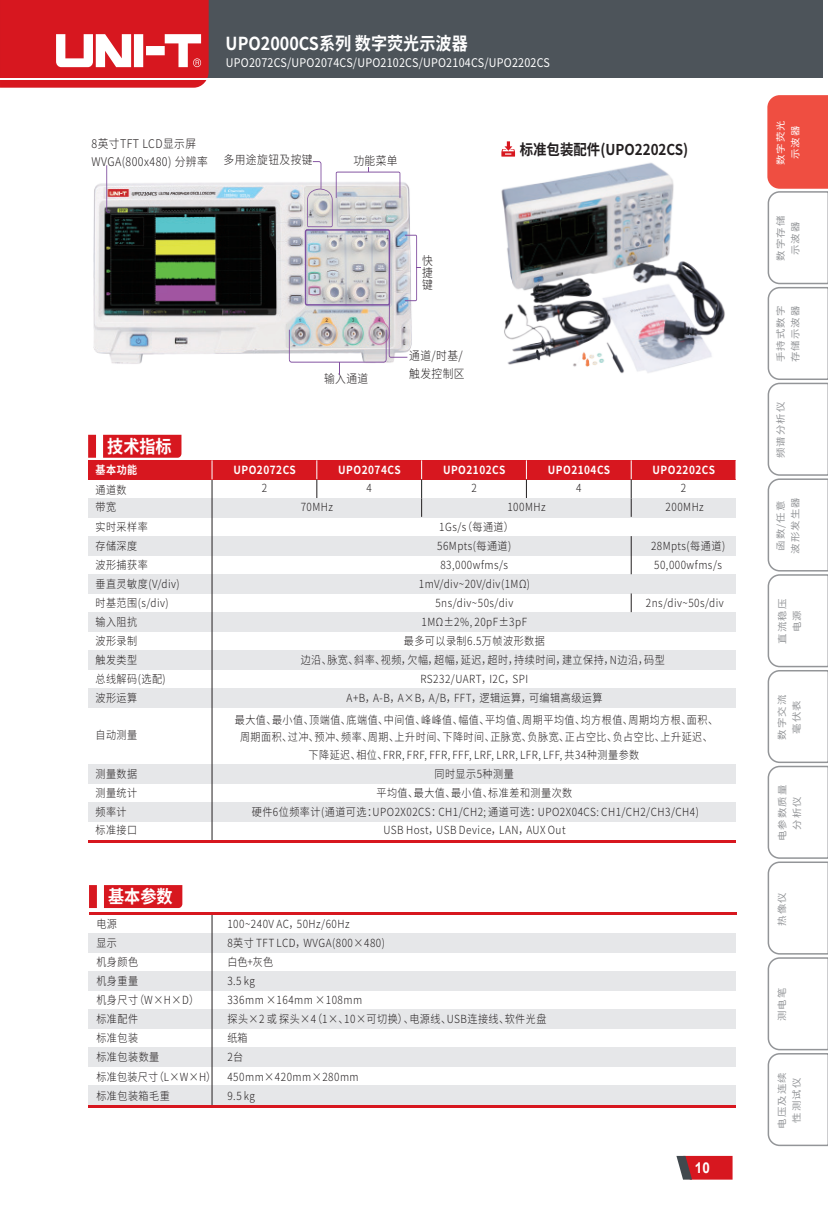
<style>
.page{position:relative;width:828px;height:1225px;background:#fff}
.page>*{position:absolute;margin:0;border:0;box-sizing:border-box;transform-origin:0 0}
.t1{font:700 18px "Source Han Sans CN";color:#fff;scale:.9 1}
.t2{font:700 15px "Source Han Sans CN";color:#231f20;scale:.9 1}
.t3{font:700 15px "Arial";color:#fff;scale:.9 1}
.t4{font:300 12px/18px "Source Han Sans CN";letter-spacing:.04em;color:#231f20;scale:.9 1}
.t5{font:12px "Source Han Sans CN";letter-spacing:.02em;color:#fff;scale:.9 1}
.t6{font:300 11.2px/19px "Source Han Sans CN";letter-spacing:.05em;color:#231f20;scale:.9 1}
.t7{font:700 11.2px/19.8px "Source Han Sans CN";letter-spacing:.05em;color:#fff;scale:.9 1}
.t8{font:9.4px/14.6px "Source Han Sans CN";letter-spacing:.1em;color:#939598;text-align:center;scale:1.11 1}
.t9{font:9.4px/14.6px "Source Han Sans CN";letter-spacing:.1em;color:#fff;text-align:center;scale:1.11 1}
.s1{font-weight:300;color:#231f20}
</style>
<div class="page">
<div style="left:88px;top:498px;width:648px;height:19px;background:#e6e7e9"></div>
<div style="left:88px;top:536px;width:648px;height:19px;background:#e6e7e9"></div>
<div style="left:88px;top:574px;width:648px;height:19px;background:#e6e7e9"></div>
<div style="left:88px;top:612px;width:648px;height:19px;background:#e6e7e9"></div>
<div style="left:88px;top:650px;width:648px;height:19px;background:#e6e7e9"></div>
<div style="left:88px;top:688px;width:648px;height:19px;background:#e6e7e9"></div>
<div style="left:88px;top:764px;width:648px;height:19px;background:#e6e7e9"></div>
<div style="left:88px;top:802px;width:648px;height:19px;background:#e6e7e9"></div>
<svg style="left:88px;top:435px;width:8px;height:23px"></svg>
<div style="left:103px;top:435px;width:78px;height:23px;background:#d7171f"></div>
<svg style="left:89px;top:885px;width:8px;height:23px"></svg>
<div style="left:104px;top:885px;width:78px;height:23px;background:#d7171f"></div>
<hr style="left:212px;top:479px;width:1px;height:363px;background:#231f20">
<div style="left:88px;top:460px;width:648px;height:19px;background:#d7171f"></div>
<div style="left:88px;top:933px;width:648px;height:19px;background:#e6e7e9"></div>
<div style="left:88px;top:971px;width:648px;height:19px;background:#e6e7e9"></div>
<div style="left:88px;top:1009px;width:648px;height:19px;background:#e6e7e9"></div>
<div style="left:88px;top:1047px;width:648px;height:19px;background:#e6e7e9"></div>
<div style="left:88px;top:1085px;width:648px;height:20px;background:#e6e7e9"></div>
<hr style="left:88px;top:840px;width:648px;height:3px;background:#d7171f">
<svg style="left:735px;top:460px;width:1px;height:19px"></svg>
<svg style="left:316px;top:460px;width:1px;height:38px"></svg>
<svg style="left:421px;top:460px;width:1px;height:57px"></svg>
<hr style="left:631px;top:536px;width:1px;height:38px;background:#231f20">
<svg style="left:631px;top:593px;width:1px;height:19px"></svg>
<svg style="left:526px;top:460px;width:1px;height:38px"></svg>
<svg style="left:631px;top:460px;width:1px;height:57px"></svg>
<svg style="left:212px;top:460px;width:1px;height:19px"></svg>
<hr style="left:212px;top:913px;width:1px;height:193px;background:#231f20">
<hr style="left:89px;top:912px;width:648px;height:3px;background:#d7171f">
<hr style="left:88px;top:1105px;width:648px;height:2px;background:#d7171f">
<div style="left:0;top:0;width:823px;height:78px;background:#4d545a"></div>
<svg style="left:0;top:0;width:209px;height:88px"></svg>
<img style="left:93px;top:172px;width:323px;height:203px">
<svg style="left:307px;top:161px;width:93px;height:66px"></svg>
<svg style="left:106px;top:165px;width:4px;height:48px"></svg>
<svg style="left:289px;top:235px;width:132px;height:139px"></svg>
<div style="left:305px;top:229px;width:85px;height:77px;border:2px solid #7c51a1;border-radius:2px"></div>
<img style="left:501px;top:152px;width:224px;height:221px">
<svg style="left:501px;top:141px;width:14px;height:16px"></svg>
<svg style="left:767px;top:95px;width:61px;height:1051px"></svg>
<svg style="left:676px;top:1156px;width:56px;height:23px"></svg>
<p class="t1" style="left:226px;top:33px;width:271px">UPO2000CS系列 数字荧光示波器</p>
<p class="t5" style="left:226px;top:56px;width:362px">UPO2072CS/UPO2074CS/UPO2102CS/UPO2104CS/UPO2202CS</p>
<p class="t4" style="left:91px;top:135px;width:131px">8英寸TFT LCD显示屏<br>WVGA(800x480) 分辨率</p>
<p class="t4" style="left:224px;top:151px;width:100px">多用途旋钮及按键</p>
<p class="t4" style="left:353px;top:152px;width:51px">功能菜单</p>
<p class="t2" style="left:520px;top:141px;width:189px">标准包装配件(UPO2202CS)</p>
<p class="t1" style="left:107px;top:436px;width:73px">技术指标</p>
<p class="t7" style="left:95px;top:460px;width:48px">基本功能<span class="s1">通道数</span></p>
<p class="t4" style="left:324px;top:370px;width:51px">输入通道</p>
<p class="t4" style="left:422px;top:254px;width:13px;line-height:12.4px;text-align:justify">快捷键</p>
<p class="t4" style="left:409px;top:347px;width:63px">通道/时基/触发控制区</p>
<p class="t7" style="left:233px;top:460px;width:71px">UPO2072CS</p>
<p class="t7" style="left:338px;top:460px;width:71px">UPO2074CS</p>
<p class="t7" style="left:443px;top:460px;width:71px">UPO2102CS</p>
<p class="t7" style="left:548px;top:460px;width:71px">UPO2104CS</p>
<p class="t7" style="left:652px;top:460px;width:71px">UPO2202CS</p>
<p class="t6" style="left:262px;top:479px;width:7px">2</p>
<p class="t6" style="left:366px;top:479px;width:7px">4</p>
<p class="t6" style="left:471px;top:479px;width:7px">2</p>
<p class="t6" style="left:576px;top:479px;width:7px">4</p>
<p class="t6" style="left:681px;top:479px;width:7px">2</p>
<p class="t6" style="left:95px;top:497px;width:24px">带宽</p>
<p class="t6" style="left:301px;top:497px;width:38px">70MHz</p>
<p class="t6" style="left:507px;top:497px;width:44px">100MHz</p>
<p class="t6" style="left:665px;top:497px;width:44px">200MHz</p>
<p class="t6" style="left:95px;top:517px;width:60px">实时采样率</p>
<p class="t6" style="left:439px;top:517px;width:84px">1Gs/s（每通道）</p>
<p class="t6" style="left:95px;top:536px;width:48px">存储深度</p>
<p class="t6" style="left:437px;top:536px;width:84px">56Mpts(每通道)</p>
<p class="t6" style="left:95px;top:555px;width:60px">波形捕获率</p>
<p class="t6" style="left:440px;top:555px;width:77px">83,000wfms/s</p>
<p class="t6" style="left:651px;top:536px;width:84px">28Mpts(每通道)<br>50,000wfms/s</p>
<p class="t6" style="left:95px;top:574px;width:95px">垂直灵敏度(V/div)</p>
<p class="t6" style="left:419px;top:574px;width:125px">1mV/div~20V/div(1MΩ)</p>
<p class="t6" style="left:95px;top:593px;width:83px">时基范围(s/div)</p>
<p class="t6" style="left:435px;top:593px;width:88px">5ns/div~50s/div</p>
<p class="t6" style="left:646px;top:593px;width:88px">2ns/div~50s/div</p>
<p class="t6" style="left:95px;top:612px;width:48px">输入阻抗</p>
<p class="t6" style="left:421px;top:612px;width:119px">1MΩ±2%, 20pF±3pF</p>
<p class="t6" style="left:95px;top:631px;width:48px">波形录制</p>
<p class="t6" style="left:404px;top:631px;width:158px">最多可以录制6.5万帧波形数据</p>
<p class="t6" style="left:95px;top:650px;width:48px">触发类型</p>
<p class="t6" style="left:301px;top:650px;width:406px">边沿、脉宽、斜率、视频，欠幅，超幅，延迟，超时，持续时间，建立保持，N边沿，码型</p>
<p class="t6" style="left:95px;top:688px;width:48px">波形运算</p>
<p class="t6" style="left:235px;top:687px;width:538px;line-height:22.2px;text-align:center">A+B，A-B，A×B，A/B，FFT，逻辑运算，可编辑高级运算<br>最大值、最小值、顶端值、底端值、中间值、峰峰值、幅值、平均值、周期平均值、均方根值、周期均方根、面积、</p>
<p class="t6" style="left:240px;top:729px;width:527px;line-height:17.4px;text-align:center">周期面积、过冲、预冲、频率、周期、上升时间、下降时间、正脉宽、负脉宽、正占空比、负占空比、上升延迟、下降延迟、相位、FRR, FRF, FFR, FFF, LRF, LRR, LFR, LFF, 共34种测量参数</p>
<p class="t6" style="left:95px;top:669px;width:80px">总线解码(选配)</p>
<p class="t6" style="left:420px;top:669px;width:121px">RS232/UART，I2C，SPI</p>
<p class="t6" style="left:95px;top:726px;width:48px">自动测量</p>
<p class="t6" style="left:95px;top:764px;width:48px">测量数据</p>
<p class="t6" style="left:434px;top:764px;width:90px">同时显示5种测量</p>
<p class="t6" style="left:95px;top:783px;width:48px">测量统计</p>
<p class="t6" style="left:376px;top:783px;width:219px">平均值、最大值、最小值、标准差和测量次数</p>
<p class="t6" style="left:95px;top:803px;width:48px;line-height:18px">频率计标准接口</p>
<p class="t6" style="left:252px;top:802px;width:498px">硬件6位频率计(通道可选：UPO2X02CS：CH1/CH2; 通道可选：UPO2X04CS: CH1/CH2/CH3/CH4)</p>
<p class="t6" style="left:383px;top:821px;width:204px">USB Host，USB Device，LAN，AUX Out</p>
<p class="t1" style="left:108px;top:886px;width:73px">基本参数</p>
<p class="t6" style="left:96px;top:914px;width:116px">电源<br>显示<br>机身颜色<br>机身重量<br>机身尺寸（W×H×D）</p>
<p class="t6" style="left:96px;top:1029px;width:48px">标准包装</p>
<p class="t6" style="left:96px;top:1009px;width:48px">标准配件</p>
<p class="t6" style="left:96px;top:1047px;width:135px">标准包装数量<br>标准包装尺寸（L×W×H）标准包装箱毛重</p>
<p class="t6" style="left:227px;top:914px;width:176px">100~240V AC，50Hz/60Hz<br>8英寸 TFT LCD，WVGA(800×480)白色+灰色</p>
<p class="t6" style="left:227px;top:990px;width:151px">336mm ×164mm ×108mm</p>
<p class="t6" style="left:227px;top:971px;width:32px">3.5 kg</p>
<p class="t6" style="left:227px;top:1009px;width:356px">探头×2 或 探头×4（1×、10×可切换）、电源线、USB连接线、软件光盘</p>
<p class="t6" style="left:227px;top:1047px;width:147px">2台<br>450mm×420mm×280mm<br>9.5 kg</p>
<p class="t6" style="left:227px;top:1029px;width:24px">纸箱</p>
<p class="t3" style="left:695px;top:1157px;width:18px">10</p>
<p class="t9" style="left:773px;top:165px;width:42px;rotate:-90deg">数字荧光示波器</p>
<p class="t8" style="left:773px;top:261px;width:42px;rotate:-90deg">数字存储示波器</p>
<p class="t8" style="left:773px;top:362px;width:52px;text-align:left;rotate:-90deg">手持式数字存储示波器</p>
<p class="t8" style="left:773px;top:458px;width:52px;rotate:-90deg">频谱分析仪</p>
<p class="t8" style="left:773px;top:554px;width:52px;rotate:-90deg">函数/任意波形发生器</p>
<p class="t8" style="left:775px;top:644px;width:42px;rotate:-90deg">直流稳压电源</p>
<p class="t8" style="left:775px;top:739px;width:42px;rotate:-90deg">数字交流毫伏表</p>
<p class="t8" style="left:775px;top:841px;width:52px;rotate:-90deg">电参数质量分析仪</p>
<p class="t8" style="left:775px;top:925px;width:32px;rotate:-90deg">热像仪</p>
<p class="t8" style="left:775px;top:1021px;width:32px;rotate:-90deg">测电笔</p>
<p class="t8" style="left:775px;top:1128px;width:52px;rotate:-90deg">电压及连续性测试仪</p>
</div>
